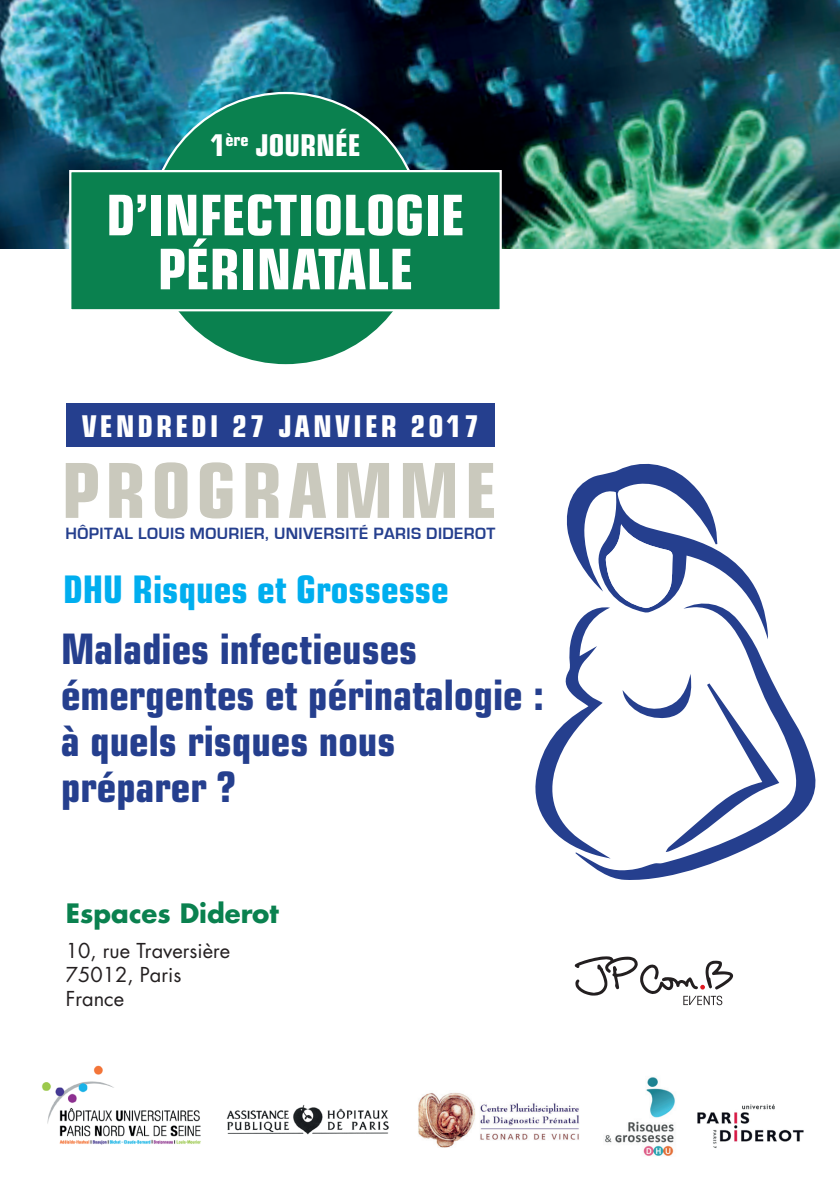
<style>
.page{position:relative;width:840px;height:1191px;background:#fff}
.page>*{position:absolute;margin:0;border:0;box-sizing:border-box;transform-origin:0 0}
.t1{font:700 condensed 75.8px "Eurostile";letter-spacing:.075em;color:#cac9bd}
.t2{font:700 condensed 56px/54px "Eurostile";color:#fff;text-align:center}
.t3{font:700 condensed 42px/46px "Eurostile";color:#253f8e}
.t4{font:700 condensed 38px "Eurostile";color:#00aeef}
.t5{font:700 condensed 30px "Eurostile";letter-spacing:.1em;color:#fff}
.t6{font:700 condensed 30px "Eurostile";color:#fff}
.t7{font:700 26px "Futura";color:#0a814f}
.t8{font:20px/24px "Futura";color:#231f20}
.t9{font:700 16.8px "Eurostile";letter-spacing:.025em;color:#253f8e}
</style>
<div class="page">
<img style="left:0;top:0;width:839px;height:248px">
<div style="left:66px;top:404px;width:429px;height:43px;background:#253f8e"></div>
<svg style="left:574px;top:956px;width:158px;height:49px"></svg>
<img style="left:42px;top:1065px;width:159px;height:80px">
<img style="left:418px;top:1093px;width:161px;height:54px">
<img style="left:697px;top:1104px;width:107px;height:44px">
<img style="left:605px;top:1077px;width:70px;height:79px">
<img style="left:226px;top:1105px;width:163px;height:30px">
<svg style="left:581px;top:693px;width:235px;height:187px"></svg>
<svg style="left:535px;top:463px;width:243px;height:395px"></svg>
<div style="left:149px;top:93px;width:272px;height:272px;background:#0a814f;border-radius:50%"></div>
<div style="left:70px;top:171px;width:430px;height:139px;background:#0a814f"></div>
<div style="left:69px;top:170px;width:432px;height:141px;border:2px solid #fff"></div>
<p class="t6" style="left:210px;top:127px;width:152px">1<sup>ère</sup> JOURNÉE</p>
<h2 class="t2" style="left:106px;top:188px;width:360px">D’INFECTIOLOGIE<br>PÉRINATALE</h2>
<p class="t5" style="left:82px;top:408px;width:399px">VENDREDI 27 JANVIER 2017</p>
<h1 class="t1" style="left:62px;top:445px;width:436px">PROGRAMME</h1>
<p class="t9" style="left:65px;top:524px;width:431px">HÔPITAL LOUIS MOURIER, UNIVERSITÉ PARIS DIDEROT</p>
<p class="t4" style="left:63px;top:566px;width:387px">DHU Risques et Grossesse</p>
<p class="t3" style="left:61px;top:625px;width:484px">Maladies infectieuses émergentes et périnatalogie : à quels risques nous préparer ?</p>
<p class="t7" style="left:66px;top:894px;width:214px">Espaces Diderot</p>
<p class="t8" style="left:66px;top:938px;width:166px">10, rue Traversière<br>75012, Paris<br>France</p>
</div>
